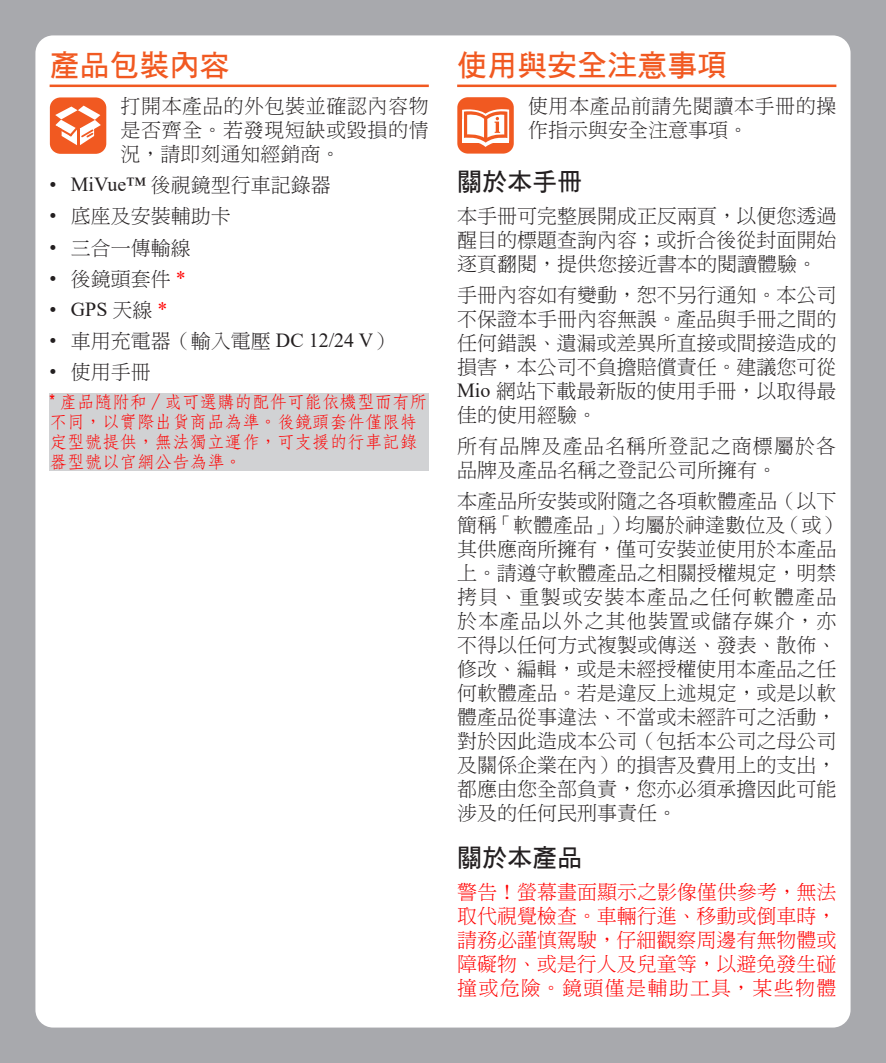
<style>
.page{position:relative;width:886px;height:1063px;background:#a8a9ad}
.page>*{position:absolute;margin:0;border:0;box-sizing:border-box;transform-origin:0 0}
.t1{font:30px "DF Hei W7 WINP BF";color:#f15921}
.t2{font:25px "DF Hei W7 WINP BF";color:#231f20}
.t3{font:20px/24px "DF Ming W3 WINP BF";color:#231f20;text-align:justify}
.t4{font:20px/24px "DF Ming W3 WINP BF";color:#f00;text-align:justify}
.t5{font:20px/24px "DF Ming W3 WINP BF";letter-spacing:.055em;color:#231f20}
.t6{font:20px/24px "DF Ming W3 WINP BF";letter-spacing:.03em;color:#231f20}
.t7{font:20px "Times New Roman";color:#231f20}
.t8{font:17.5px/20px "DF Fang Song W4 HKP BF";color:#f00}
.s1{font-family:"Times New Roman"}
.s2{font-family:"Times New Roman";color:#f00}
.s3{font-family:"DF Ming W3 WINP BF"}
.s4{color:#f00}
.s5{font-family:"Arial Narrow"}
</style>
<div class="page">
<div style="left:35px;top:35px;width:815px;height:993px;background:#fff;border-radius:18px"></div>
<hr style="left:50px;top:85px;width:379px;height:2px;background:#f15921">
<div style="left:50px;top:393px;width:379px;height:77px;background:#d1d2d4"></div>
<svg style="left:50px;top:97px;width:56px;height:57px"></svg>
<hr style="left:457px;top:85px;width:379px;height:2px;background:#f15921">
<svg style="left:457px;top:97px;width:57px;height:57px"></svg>
<h1 class="t1" style="left:50px;top:50px;width:181px">產品包裝內容</h1>
<p class="t3" style="left:120px;top:94px;width:310px">打開本產品的外包裝並確認內容物是否齊全。若發現短缺或毀損的情況，請即刻通知經銷商。</p>
<p class="t3" style="left:50px;top:173px;width:283px"><span class="s1">• MiVue™</span> 後視鏡型行車記錄器</p>
<p class="t3" style="left:50px;top:204px;width:183px"><span class="s1">•</span> 底座及安裝輔助卡</p>
<p class="t3" style="left:50px;top:235px;width:143px"><span class="s1">•</span> 三合一傳輸線</p>
<p class="t3" style="left:50px;top:267px;width:138px"><span class="s1">•</span> 後鏡頭套件 <span class="s2">*</span></p>
<p class="t7" style="left:50px;top:295px;width:119px">• GPS <span class="s3">天線</span> <span class="s4">*</span></p>
<p class="t3" style="left:50px;top:329px;width:345px"><span class="s1">•</span> 車用充電器（輸入電壓 <span class="s1">DC 12/24 V</span>）</p>
<p class="t3" style="left:50px;top:360px;width:103px"><span class="s1">•</span> 使用手冊</p>
<p class="t8" style="left:50px;top:393px;width:379px"><span class="s5">*</span> 產品隨附和∕或可選購的配件可能依機型而有所不同，以實際出貨商品為準。後鏡頭套件僅限特定型號提供，無法獨立運作，可支援的行車記錄器型號以官網公告為準。</p>
<h1 class="t1" style="left:457px;top:50px;width:272px">使用與安全注意事項</h1>
<p class="t6" style="left:528px;top:94px;width:310px">使用本產品前請先閱讀本手冊的操作指示與安全注意事項。</p>
<p class="t2" style="left:457px;top:169px;width:126px">關於本手冊</p>
<p class="t3" style="left:457px;top:204px;width:381px">本手冊可完整展開成正反兩頁，以便您透過醒目的標題查詢內容；或折合後從封面開始逐頁翻閱，提供您接近書本的閱讀體驗。</p>
<p class="t3" style="left:457px;top:283px;width:381px">手冊內容如有變動，恕不另行通知。本公司不保證本手冊內容無誤。產品與手冊之間的任何錯誤、遺漏或差異所直接或間接造成的損害，本公司不負擔賠償責任。建議您可從<span class="s1">Mio</span> 網站下載最新版的使用手冊，以取得最佳的使用經驗。</p>
<p class="t5" style="left:457px;top:434px;width:381px">所有品牌及產品名稱所登記之商標屬於各品牌及產品名稱之登記公司所擁有。</p>
<p class="t3" style="left:457px;top:489px;width:386px;text-align:left">本產品所安裝或附隨之各項軟體產品（以下簡稱「軟體產品」）均屬於神達數位及（或）其供應商所擁有，僅可安裝並使用於本產品上。請遵守軟體產品之相關授權規定，明禁拷貝、重製或安裝本產品之任何軟體產品於本產品以外之其他裝置或儲存媒介，亦不得以任何方式複製或傳送、發表、散佈、修改、編輯，或是未經授權使用本產品之任何軟體產品。若是違反上述規定，或是以軟體產品從事違法、不當或未經許可之活動，對於因此造成本公司（包括本公司之母公司及關係企業在內）的損害及費用上的支出，都應由您全部負責，您亦必須承擔因此可能涉及的任何民刑事責任。</p>
<p class="t2" style="left:457px;top:845px;width:126px">關於本產品</p>
<p class="t4" style="left:457px;top:880px;width:381px">警告！螢幕畫面顯示之影像僅供參考，無法取代視覺檢查。車輛行進、移動或倒車時，請務必謹慎駕駛，仔細觀察周邊有無物體或障礙物、或是行人及兒童等，以避免發生碰撞或危險。鏡頭僅是輔助工具，某些物體</p>
</div>
